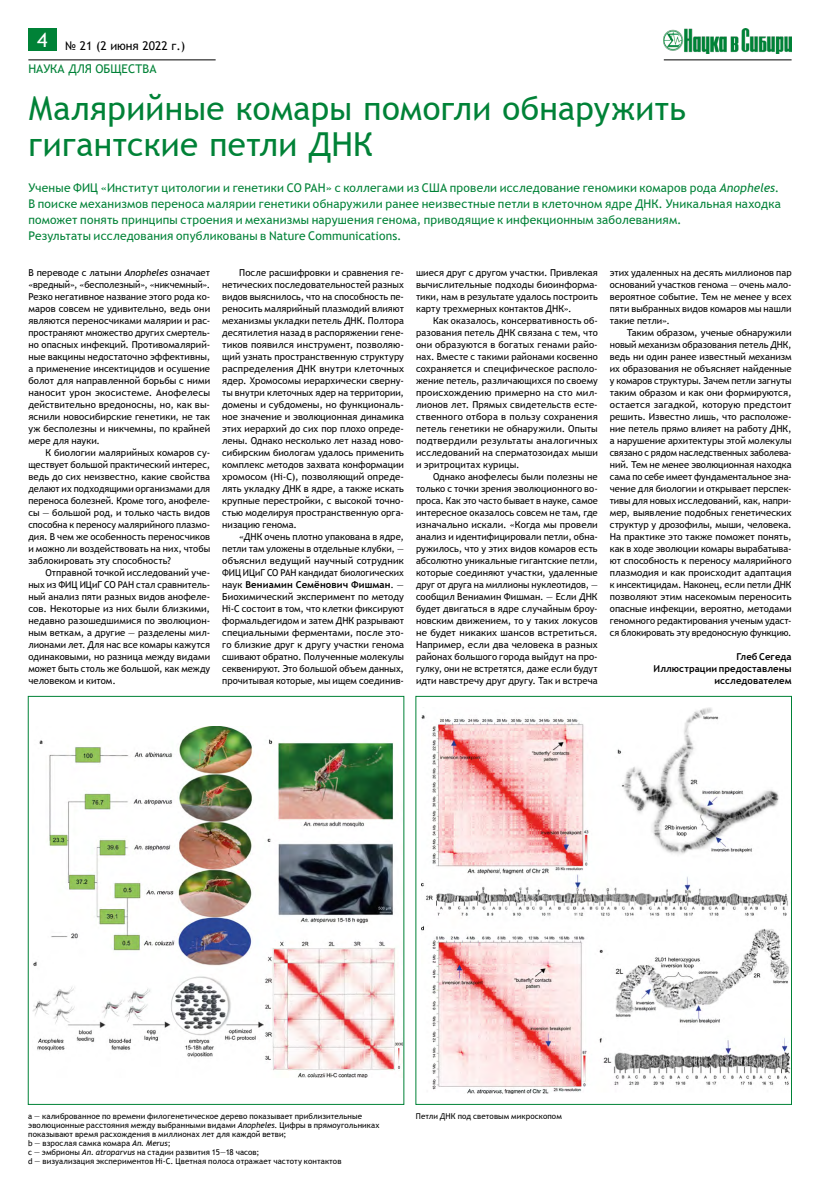
<style>
.page{position:relative;width:820px;height:1191px;background:#fff}
.page>*{position:absolute;margin:0;border:0;box-sizing:border-box;transform-origin:0 0}
.t1{font:33px/36px "Trebuchet MS";letter-spacing:.01em;color:#008237}
.t2{font:12px/16px "Trebuchet MS";letter-spacing:.015em;color:#008237}
.t3{font:12px/22.3px "Trebuchet MS";color:#000}
.t4{font:9.5px/12px "Trebuchet MS";letter-spacing:.005em;color:#000;text-align:justify}
.t5{font:700 9.5px/12px "Trebuchet MS";letter-spacing:.01em;color:#000;text-align:right}
.t6{font:8px/9px "Trebuchet MS";letter-spacing:.015em;color:#000}
.s1{color:#008237}
.s2{font-style:italic}
.s3{font-weight:700}
</style>
<div class="page">
<div style="left:28px;top:28px;width:29px;height:23px;background:#008237"></div>
<hr style="left:28px;top:60px;width:187px;height:1px;background:#000">
<img style="left:663px;top:28px;width:128px;height:25px">
<hr style="left:663px;top:60px;width:128px;height:1px;background:#000">
<img style="left:33px;top:726px;width:369px;height:351px">
<img style="left:421px;top:707px;width:368px;height:386px">
<p class="t3" style="left:28px;top:35px;width:158px;text-indent:9px"><sup>4</sup> № 21 (2 июня 2022 г.)<br><span class="s1">НАУКА ДЛЯ ОБЩЕСТВА</span></p>
<h1 class="t1" style="left:28px;top:90px;width:659px">Малярийные комары помогли обнаружить гигантские петли ДНК</h1>
<p class="t2" style="left:28px;top:180px;width:753px">Ученые ФИЦ «Институт цитологии и генетики СО РАН» с коллегами из США провели исследование геномики комаров рода <span class="s2">Anopheles</span>.<br>В поиске механизмов переноса малярии генетики обнаружили ранее неизвестные петли в клеточном ядре ДНК. Уникальная находка поможет понять принципы строения и механизмы нарушения генома, приводящие к инфекционным заболеваниям.<br>Результаты исследования опубликованы в Nature Communications.</p>
<p class="t4" style="left:28px;top:267px;width:183px">В переводе с латыни <span class="s2">Anopheles</span> означает «вредный», «бесполезный», «никчемный».<br>Резко негативное название этого рода ко&shy;маров совсем не удивительно, ведь они являются переносчиками малярии и рас&shy;пространяют множество других смертель&shy;но опасных инфекций. Противомалярий&shy;ные вакцины недостаточно эффективны, а применение инсектицидов и осушение болот для направленной борьбы с ними наносит урон экосистеме. Анофелесы действительно вредоносны, но, как вы&shy;яснили новосибирские генетики, не так уж бесполезны и никчемны, по крайней мере для науки.</p>
<p class="t4" style="left:28px;top:447px;width:183px;text-indent:17px">К биологии малярийных комаров су&shy;ществует большой практический интерес, ведь до сих неизвестно, какие свойства делают их подходящими организмами для переноса болезней. Кроме того, анофеле&shy;сы — большой род, и только часть видов способна к переносу малярийного плазмо&shy;дия. В чем же особенность переносчиков и можно ли воздействовать на них, чтобы заблокировать эту способность?</p>
<p class="t4" style="left:28px;top:567px;width:183px;text-indent:17px">Отправной точкой исследований уче&shy;ных из ФИЦ ИЦиГ СО РАН стал сравнитель&shy;ный анализ пяти разных видов анофеле&shy;сов. Некоторые из них были близкими, недавно разошедшимися по эволюцион&shy;ным веткам, а другие — разделены мил&shy;лионами лет. Для нас все комары кажутся одинаковыми, но разница между видами может быть столь же большой, как между человеком и китом.</p>
<p class="t4" style="left:222px;top:267px;width:183px;text-indent:17px">После расшифровки и сравнения ге&shy;нетических последовательностей разных видов выяснилось, что на способность пе&shy;реносить малярийный плазмодий влияют механизмы укладки петель ДНК. Полтора десятилетия назад в распоряжении гене&shy;тиков появился инструмент, позволяю&shy;щий узнать пространственную структуру распределения ДНК внутри клеточных ядер. Хромосомы иерархически сверну&shy;ты внутри клеточных ядер на территории, домены и субдомены, но функциональ&shy;ное значение и эволюционная динамика этих иерархий до сих пор плохо опреде&shy;лены. Однако несколько лет назад ново&shy;сибирским биологам удалось применить комплекс методов захвата конформации хромосом (Hi-C), позволяющий опреде&shy;лять укладку ДНК в ядре, а также искать крупные перестройки, с высокой точно&shy;стью моделируя пространственную орга&shy;низацию генома.</p>
<p class="t4" style="left:222px;top:531px;width:183px;text-indent:17px">«ДНК очень плотно упакована в ядре, петли там уложены в отдельные клубки, — объяснил ведущий научный сотрудник ФИЦ ИЦиГ СО РАН кандидат биологических наук <span class="s3">Вениамин Семёнович Фишман</span>. — Биохимический эксперимент по методу Hi-C состоит в том, что клетки фиксируют формальдегидом и затем ДНК разрывают специальными ферментами, после это&shy;го близкие друг к другу участки генома сшивают обратно. Полученные молекулы секвенируют. Это большой объем данных, прочитывая которые, мы ищем соединив-</p>
<p class="t4" style="left:416px;top:267px;width:183px">шиеся друг с другом участки. Привлекая вычислительные подходы биоинформа&shy;тики, нам в результате удалось построить карту трехмерных контактов ДНК».</p>
<p class="t4" style="left:416px;top:315px;width:183px;text-indent:17px">Как оказалось, консервативность об&shy;разования петель ДНК связана с тем, что они образуются в богатых генами райо&shy;нах. Вместе с такими районами косвенно сохраняется и специфическое располо&shy;жение петель, различающихся по своему происхождению примерно на сто мил&shy;лионов лет. Прямых свидетельств есте&shy;ственного отбора в пользу сохранения петель генетики не обнаружили. Опыты подтвердили результаты аналогичных исследований на сперматозоидах мыши и эритроцитах курицы.</p>
<p class="t4" style="left:416px;top:471px;width:183px;text-indent:17px">Однако анофелесы были полезны не только с точки зрения эволюционного во&shy;проса. Как это часто бывает в науке, самое интересное оказалось совсем не там, где изначально искали. «Когда мы провели анализ и идентифицировали петли, обна&shy;ружилось, что у этих видов комаров есть абсолютно уникальные гигантские петли, которые соединяют участки, удаленные друг от друга на миллионы нуклеотидов, — сообщил Вениамин Фишман. — Если ДНК будет двигаться в ядре случайным броу&shy;новским движением, то у таких локусов не будет никаких шансов встретиться.<br>Например, если два человека в разных районах большого города выйдут на про&shy;гулку, они не встретятся, даже если будут идти навстречу друг другу. Так и встреча</p>
<p class="t4" style="left:609px;top:267px;width:183px">этих удаленных на десять миллионов пар оснований участков генома — очень мало&shy;вероятное событие. Тем не менее у всех пяти выбранных видов комаров мы нашли такие петли».</p>
<p class="t4" style="left:609px;top:327px;width:183px;text-indent:17px">Таким образом, ученые обнаружили новый механизм образования петель ДНК, ведь ни один ранее известный механизм их образования не объясняет найденные у комаров структуры. Зачем петли загнуты таким образом и как они формируются, остается загадкой, которую предстоит решить. Известно лишь, что расположе&shy;ние петель прямо влияет на работу ДНК, а нарушение архитектуры этой молекулы связано с рядом наследственных заболева&shy;ний. Тем не менее эволюционная находка сама по себе имеет фундаментальное зна&shy;чение для биологии и открывает перспек&shy;тивы для новых исследований, как, напри&shy;мер, выявление подобных генетических структур у дрозофилы, мыши, человека.<br>На практике это также поможет понять, как в ходе эволюции комары вырабатыва&shy;ют способность к переносу малярийного плазмодия и как происходит адаптация к инсектицидам. Наконец, если петли ДНК позволяют этим насекомым переносить опасные инфекции, вероятно, методами геномного редактирования ученым удаст&shy;ся блокировать эту вредоносную функцию.</p>
<p class="t5" style="left:653px;top:651px;width:139px">Глеб Сегеда<br>Иллюстрации предоставлены исследователем</p>
<p class="t6" style="left:28px;top:1111px;width:353px">а — калиброванное по времени филогенетическое дерево показывает приблизительные эволюционные расстояния между выбранными видами <span class="s2">Anopheles</span>. Цифры в прямоугольниках показывают время расхождения в миллионах лет для каждой ветви;<br>b — взрослая самка комара <span class="s2">An. Merus</span>;<br>c — эмбрионы <span class="s2">An. atroparvus</span> на стадии развития 15—18 часов;<br>d — визуализация экспериментов Hi-C. Цветная полоса отражает частоту контактов</p>
<p class="t6" style="left:415px;top:1111px;width:147px">Петли ДНК под световым микроскопом</p>
</div>
